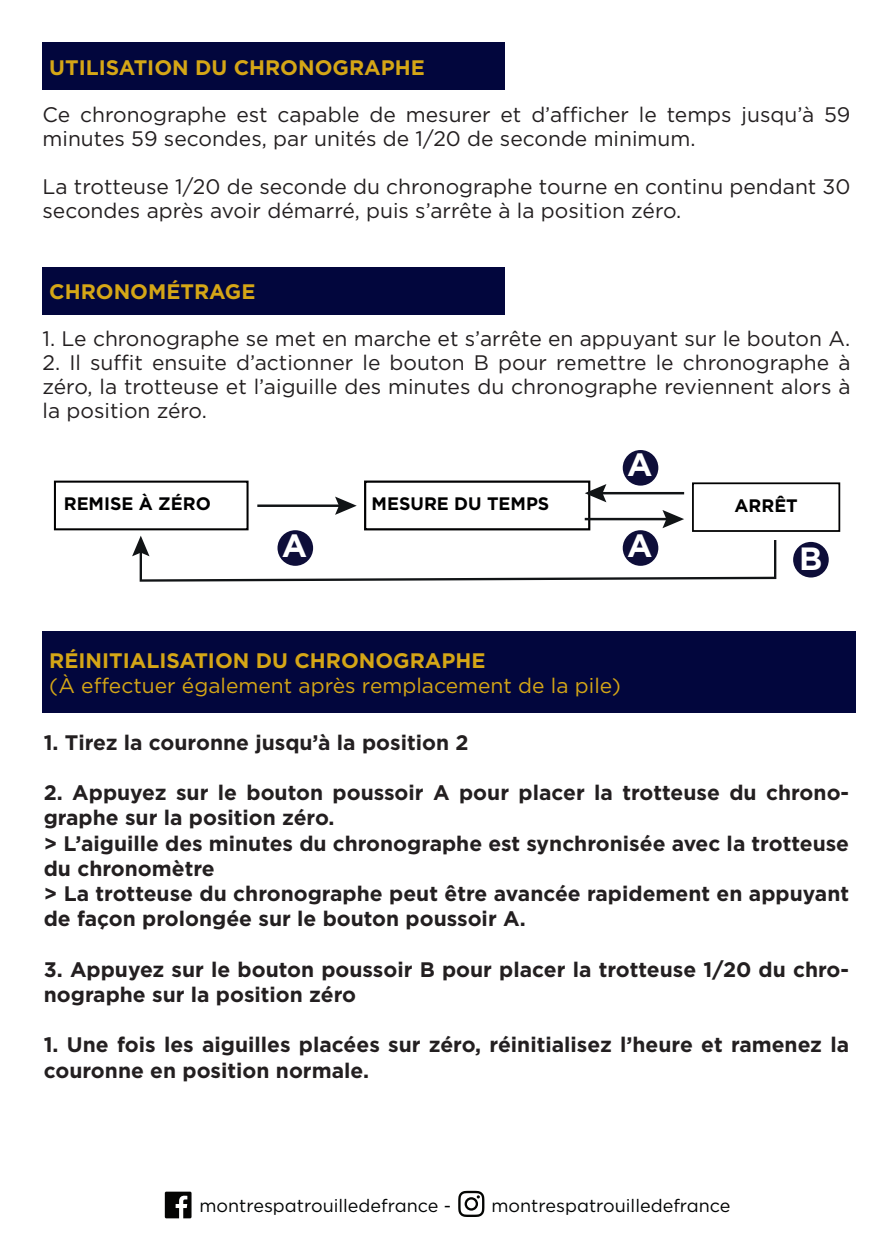
<style>
.page{position:relative;width:893px;height:1259px;background:#fff}
.page>*{position:absolute;margin:0;border:0;box-sizing:border-box;transform-origin:0 0}
.t1{font:700 32.1px "Gotham";color:#fff}
.t2{font:700 21px/25.2px "Gotham";color:#231f20}
.t3{font:21px/24px "Gotham";color:#231f20}
.t4{font:700 21px "Gotham";color:#d5a616}
.t5{font:21px "Gotham";color:#d5a616}
.t6{font:18px "Gotham";color:#020404}
.t7{font:700 18px "Gotham";color:#000001}
</style>
<div class="page">
<div style="left:43px;top:43px;width:462px;height:47px;background:#02063d"></div>
<div style="left:43px;top:267px;width:462px;height:48px;background:#02063d"></div>
<div style="left:54px;top:480px;width:195px;height:50px;border:2px solid #000001"></div>
<div style="left:364px;top:480px;width:226px;height:50px;border:2px solid #000001"></div>
<hr style="left:257px;top:504px;width:85px;height:3px;background:#111416">
<svg style="left:335px;top:496px;width:22px;height:19px"></svg>
<hr style="left:585px;top:518px;width:84px;height:2px;background:#111416">
<svg style="left:662px;top:510px;width:22px;height:18px"></svg>
<hr style="left:599px;top:492px;width:85px;height:2px;background:#111416">
<svg style="left:585px;top:484px;width:21px;height:18px"></svg>
<div style="left:692px;top:482px;width:148px;height:50px;border:2px solid #000001"></div>
<svg style="left:132px;top:535px;width:645px;height:47px"></svg>
<div style="left:623px;top:450px;width:35px;height:35px;background:#0e0e39;border-radius:50%"></div>
<div style="left:623px;top:530px;width:35px;height:36px;background:#0e0e39;border-radius:50%"></div>
<div style="left:277px;top:530px;width:36px;height:36px;background:#0e0e39;border-radius:50%"></div>
<div style="left:793px;top:542px;width:36px;height:35px;background:#0e0e39;border-radius:50%"></div>
<div style="left:43px;top:631px;width:813px;height:82px;background:#02063d"></div>
<svg style="left:165px;top:1191px;width:27px;height:27px"></svg>
<svg style="left:458px;top:1190px;width:26px;height:27px"></svg>
<p class="t4" style="left:49px;top:53px;width:377px">UTILISATION DU CHRONOGRAPHE</p>
<p class="t3" style="left:43px;top:102px;width:809px">Ce chronographe est capable de mesurer et d’afficher le temps jusqu’à 59 minutes 59 secondes, par unités de 1/20 de seconde minimum.</p>
<p class="t3" style="left:43px;top:174px;width:809px">La trotteuse 1/20 de seconde du chronographe tourne en continu pendant 30 secondes après avoir démarré, puis s’arrête à la position zéro.</p>
<p class="t4" style="left:49px;top:278px;width:208px">CHRONOMÉTRAGE</p>
<p class="t3" style="left:43px;top:326px;width:809px">1. Le chronographe se met en marche et s’arrête en appuyant sur le bouton A.</p>
<p class="t3" style="left:43px;top:350px;width:809px;text-align:justify">2. Il suffit ensuite d’actionner le bouton B pour remettre le chronographe à zéro, la trotteuse et l’aiguille des minutes du chronographe reviennent alors à la position zéro.</p>
<h1 class="t1" style="left:627px;top:444px;width:27px">A</h1>
<p class="t7" style="left:64px;top:492px;width:149px">REMISE À ZÉRO</p>
<p class="t7" style="left:372px;top:492px;width:179px">MESURE DU TEMPS</p>
<p class="t7" style="left:734px;top:493px;width:65px">ARRÊT</p>
<h1 class="t1" style="left:282px;top:524px;width:27px">A</h1>
<h1 class="t1" style="left:627px;top:524px;width:27px">A</h1>
<h1 class="t1" style="left:799px;top:537px;width:25px">B</h1>
<p class="t4" style="left:49px;top:646px;width:438px">RÉINITIALISATION DU CHRONOGRAPHE</p>
<p class="t5" style="left:49px;top:672px;width:573px">(À effectuer également après remplacement de la pile)</p>
<p class="t2" style="left:44px;top:729px;width:426px">1. Tirez la couronne jusqu’à la position 2</p>
<p class="t2" style="left:44px;top:780px;width:807px">2. Appuyez sur le bouton poussoir A pour placer la trotteuse du chrono&shy;graphe sur la position zéro.<br>&gt; L’aiguille des minutes du chronographe est synchronisée avec la trotteuse du chronomètre<br>&gt; La trotteuse du chronographe peut être avancée rapidement en appuyant de façon prolongée sur le bouton poussoir A.</p>
<p class="t2" style="left:44px;top:956px;width:807px">3. Appuyez sur le bouton poussoir B pour placer la trotteuse 1/20 du chro&shy;nographe sur la position zéro</p>
<p class="t2" style="left:44px;top:1032px;width:807px">1. Une fois les aiguilles placées sur zéro, réinitialisez l’heure et ramenez la couronne en position normale.</p>
<p class="t6" style="left:199px;top:1194px;width:253px">montrespatrouilledefrance -</p>
<p class="t6" style="left:491px;top:1194px;width:241px">montrespatrouilledefrance</p>
</div>
